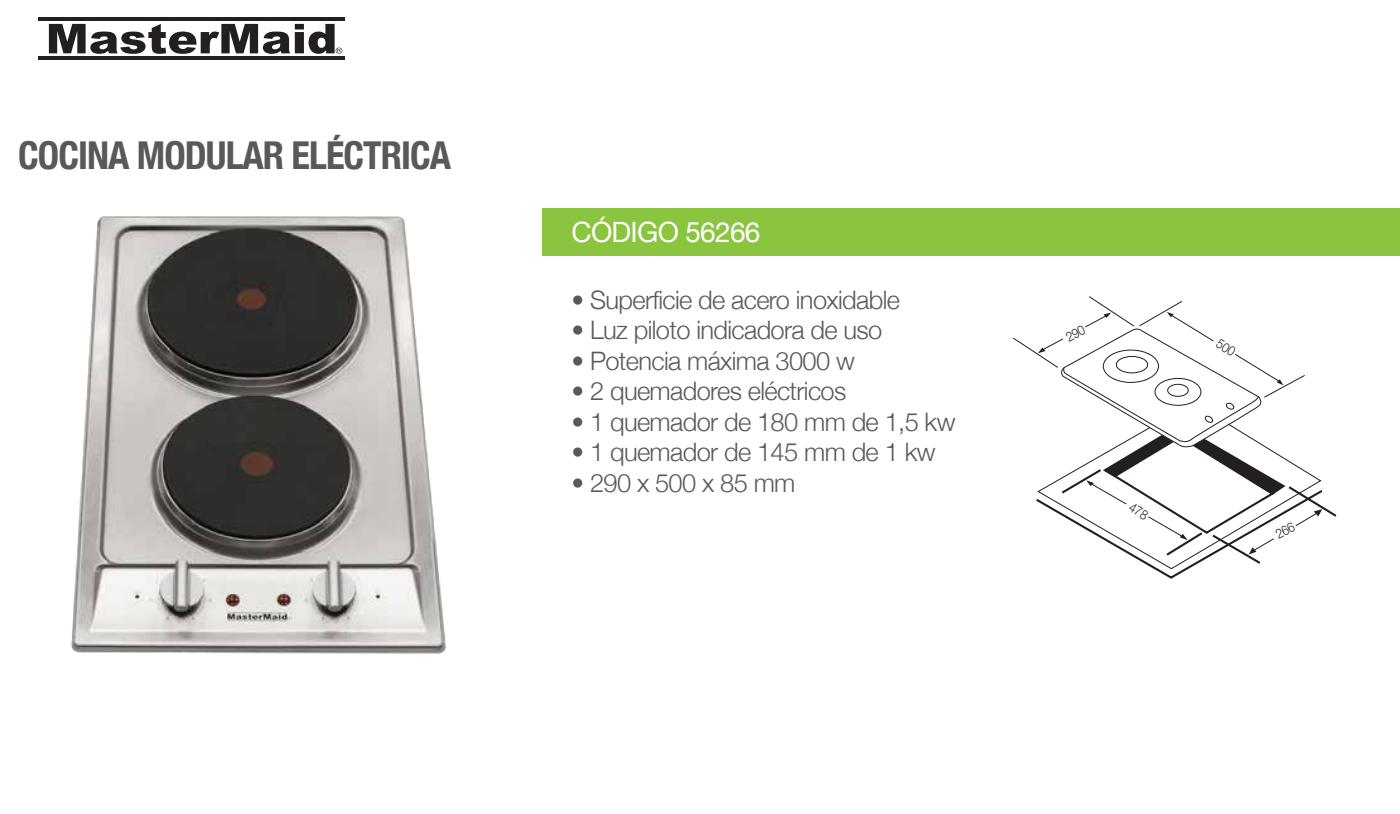
<style>
.page{position:relative;width:1400px;height:814px;background:#fff}
.page>*{position:absolute;margin:0;border:0;box-sizing:border-box;transform-origin:0 0}
.t1{font:700 condensed 38.32px "Helvetica Neue";letter-spacing:-.025em;color:#58595b}
.t2{font:28px "Helvetica Neue";letter-spacing:-.025em;color:#fff}
.t3{font:300 25.38px "Helvetica Neue";letter-spacing:-.025em;color:#58595b}
</style>
<div class="page">
<svg style="left:49px;top:24px;width:293px;height:30px"></svg>
<hr style="left:38px;top:18px;width:307px;height:3px;background:#231f20">
<hr style="left:38px;top:57px;width:307px;height:3px;background:#231f20">
<div style="left:543px;top:208px;width:857px;height:47px;background:#8bc53f"></div>
<img style="left:70px;top:216px;width:377px;height:438px">
<svg style="left:1012px;top:296px;width:325px;height:283px"></svg>
<h1 class="t1" style="left:18px;top:132px;width:434px">COCINA MODULAR ELÉCTRICA</h1>
<p class="t2" style="left:572px;top:216px;width:190px">CÓDIGO 56266</p>
<p class="t3" style="left:572px;top:284px;width:330px">• Superficie de acero inoxidable</p>
<p class="t3" style="left:572px;top:315px;width:312px">• Luz piloto indicadora de uso</p>
<p class="t3" style="left:572px;top:345px;width:285px">• Potencia máxima 3000 w</p>
<p class="t3" style="left:572px;top:376px;width:276px">• 2 quemadores eléctricos</p>
<p class="t3" style="left:572px;top:406px;width:386px">• 1 quemador de 180 mm de 1,5 kw</p>
<p class="t3" style="left:572px;top:437px;width:366px">• 1 quemador de 145 mm de 1 kw</p>
<p class="t3" style="left:572px;top:467px;width:225px">• 290 x 500 x 85 mm</p>
</div>
